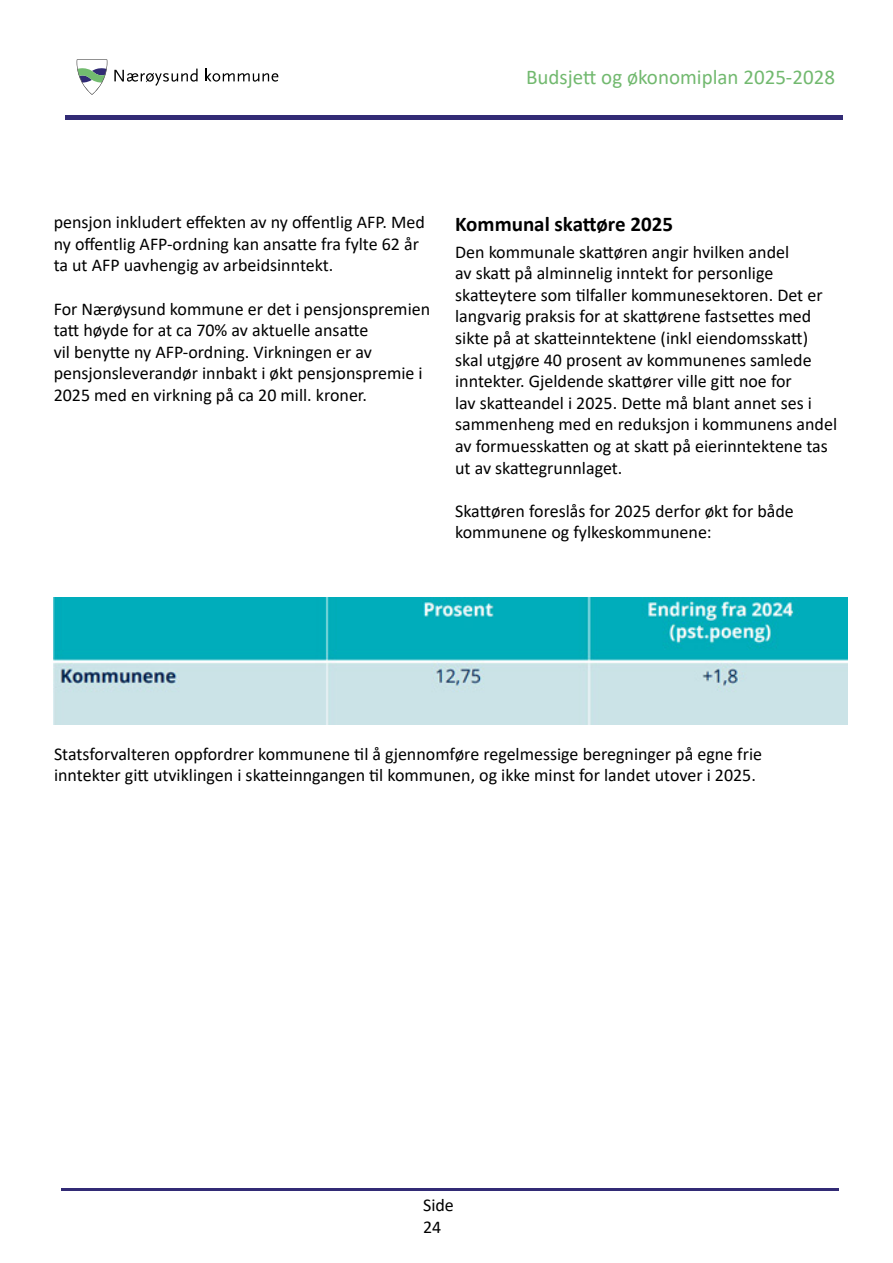
<style>
.page{position:relative;width:893px;height:1263px;background:#fff}
.page>*{position:absolute;margin:0;border:0;box-sizing:border-box;transform-origin:0 0}
.t1{font:21px "Calibri";color:#72b96f}
.t2{font:700 21px "Calibri";color:#000}
.t3{font:18px/21.6px "Calibri";color:#000}
</style>
<div class="page">
<hr style="left:65px;top:116px;width:778px;height:4px;background:#322b75">
<svg style="left:77px;top:60px;width:30px;height:35px"></svg>
<svg style="left:114px;top:69px;width:84px;height:17px"></svg>
<svg style="left:205px;top:69px;width:73px;height:13px"></svg>
<hr style="left:61px;top:1188px;width:778px;height:3px;background:#322b75">
<img style="left:54px;top:597px;width:793px;height:128px">
<p class="t1" style="left:526px;top:62px;width:310px">Budsjett og økonomiplan 2025-2028</p>
<p class="t3" style="left:54px;top:211px;width:373px">pensjon inkludert effekten av ny offentlig AFP. Med ny offentlig AFP-ordning kan ansatte fra fylte 62 år ta ut AFP uavhengig av arbeidsinntekt.</p>
<p class="t3" style="left:54px;top:297px;width:378px">For Nærøysund kommune er det i pensjonspremien tatt høyde for at ca 70% av aktuelle ansatte<br>vil benytte ny AFP-ordning. Virkningen er av pensjonsleverandør innbakt i økt pensjonspremie i 2025 med en virkning på ca 20 mill. kroner.</p>
<p class="t2" style="left:455px;top:209px;width:219px">Kommunal skattøre 2025</p>
<p class="t3" style="left:455px;top:240px;width:383px">Den kommunale skattøren angir hvilken andel<br>av skatt på alminnelig inntekt for personlige skatteytere som tilfaller kommunesektoren. Det er langvarig praksis for at skattørene fastsettes med sikte på at skatteinntektene (inkl eiendomsskatt) skal utgjøre 40 prosent av kommunenes samlede inntekter. Gjeldende skattører ville gitt noe for<br>lav skatteandel i 2025. Dette må blant annet ses i sammenheng med en reduksjon i kommunens andel av formuesskatten og at skatt på eierinntektene tas ut av skattegrunnlaget.</p>
<p class="t3" style="left:455px;top:499px;width:340px">Skattøren foreslås for 2025 derfor økt for både kommunene og fylkeskommunene:</p>
<p class="t3" style="left:54px;top:742px;width:710px">Statsforvalteren oppfordrer kommunene til å gjennomføre regelmessige beregninger på egne frie inntekter gitt utviklingen i skatteinngangen til kommunen, og ikke minst for landet utover i 2025.</p>
<p class="t3" style="left:423px;top:1194px;width:32px">Side<br>24</p>
</div>
